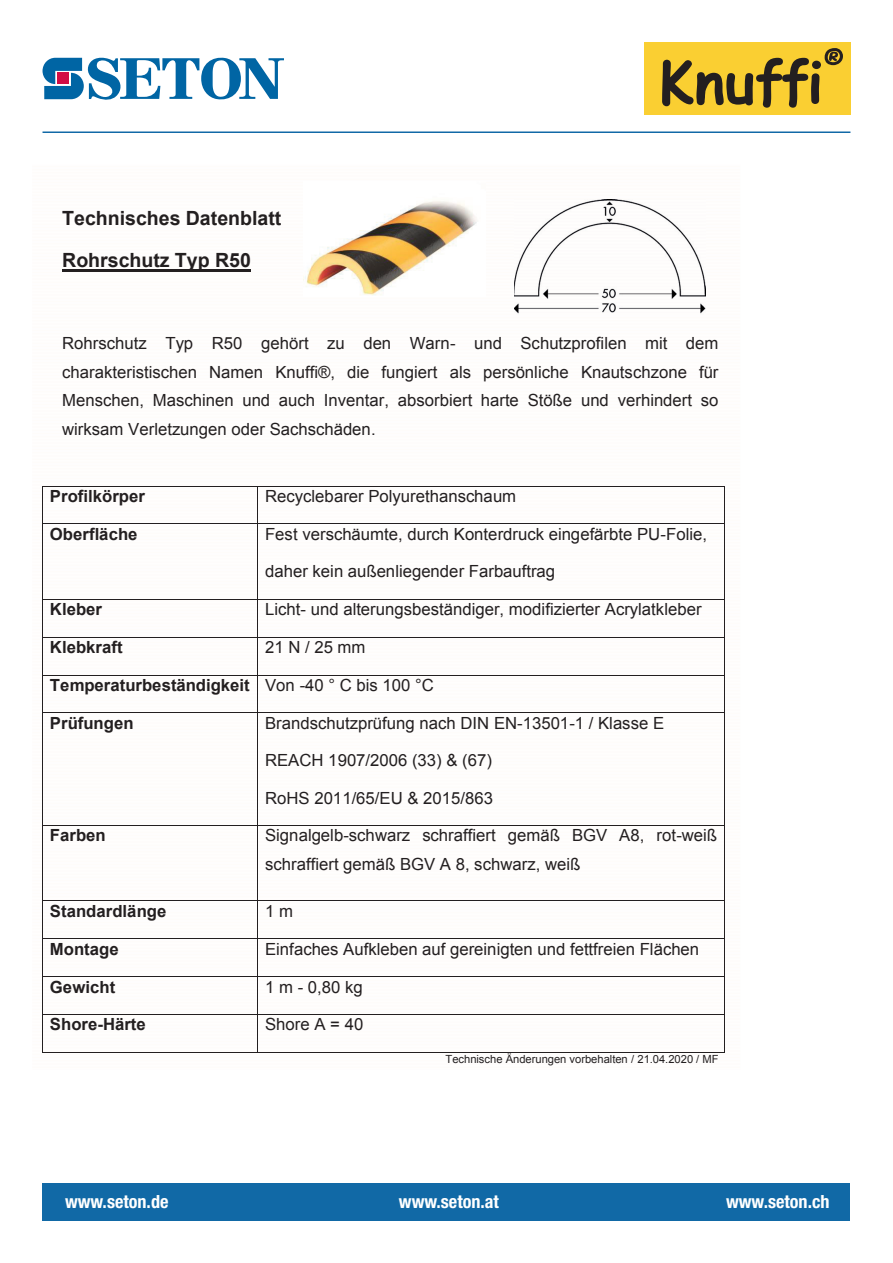
<style>
.page{position:relative;width:893px;height:1263px;background:#fff}
.page>*{position:absolute;margin:0;border:0;box-sizing:border-box;transform-origin:0 0}
.t1{font:700 19.65px/42.2px "Arial";color:#231f20}
.t2{font:700 condensed 18.15px "Helvetica Neue LT Pro";color:#fff}
.t3{font:16.8px/29px "Arial";color:#231f20;text-align:justify}
.t4{font:700 16.8px "Arial";color:#231f20}
.t5{font:11.25px "Arial";letter-spacing:-.005em;color:#231f20}
.s1{font-weight:400}
</style>
<div class="page">
<svg style="left:43px;top:58px;width:241px;height:42px"></svg>
<hr style="left:43px;top:131px;width:807px;height:2px;background:#1169a7">
<div style="left:644px;top:43px;width:206px;height:72px;background:#facf32"></div>
<svg style="left:662px;top:48px;width:181px;height:60px"></svg>
<img style="left:305px;top:201px;width:172px;height:94px">
<img style="left:514px;top:200px;width:191px;height:114px">
<hr style="left:62px;top:269px;width:189px;height:2px;background:#231f20">
<hr style="left:43px;top:486px;width:214px;height:1px;background:#231f20">
<hr style="left:258px;top:486px;width:466px;height:1px;background:#231f20">
<hr style="left:42px;top:486px;width:1px;height:38px;background:#231f20">
<hr style="left:257px;top:486px;width:1px;height:38px;background:#231f20">
<hr style="left:724px;top:486px;width:1px;height:38px;background:#231f20">
<hr style="left:43px;top:524px;width:214px;height:1px;background:#231f20">
<hr style="left:258px;top:524px;width:466px;height:1px;background:#231f20">
<hr style="left:42px;top:524px;width:1px;height:75px;background:#231f20">
<hr style="left:257px;top:524px;width:1px;height:75px;background:#231f20">
<hr style="left:724px;top:524px;width:1px;height:75px;background:#231f20">
<hr style="left:43px;top:599px;width:214px;height:1px;background:#231f20">
<hr style="left:258px;top:599px;width:466px;height:1px;background:#231f20">
<hr style="left:42px;top:599px;width:1px;height:38px;background:#231f20">
<hr style="left:257px;top:599px;width:1px;height:38px;background:#231f20">
<hr style="left:724px;top:599px;width:1px;height:38px;background:#231f20">
<hr style="left:43px;top:637px;width:214px;height:1px;background:#231f20">
<hr style="left:258px;top:637px;width:466px;height:1px;background:#231f20">
<hr style="left:42px;top:637px;width:1px;height:38px;background:#231f20">
<hr style="left:257px;top:637px;width:1px;height:38px;background:#231f20">
<hr style="left:724px;top:637px;width:1px;height:38px;background:#231f20">
<hr style="left:43px;top:675px;width:214px;height:1px;background:#231f20">
<hr style="left:258px;top:675px;width:466px;height:1px;background:#231f20">
<hr style="left:42px;top:675px;width:1px;height:37px;background:#231f20">
<hr style="left:257px;top:675px;width:1px;height:37px;background:#231f20">
<hr style="left:724px;top:675px;width:1px;height:37px;background:#231f20">
<hr style="left:43px;top:712px;width:214px;height:1px;background:#231f20">
<hr style="left:258px;top:712px;width:466px;height:1px;background:#231f20">
<hr style="left:42px;top:713px;width:1px;height:112px;background:#231f20">
<hr style="left:257px;top:713px;width:1px;height:112px;background:#231f20">
<hr style="left:724px;top:713px;width:1px;height:112px;background:#231f20">
<hr style="left:43px;top:825px;width:214px;height:1px;background:#231f20">
<hr style="left:258px;top:825px;width:466px;height:1px;background:#231f20">
<hr style="left:42px;top:826px;width:1px;height:74px;background:#231f20">
<hr style="left:257px;top:826px;width:1px;height:74px;background:#231f20">
<hr style="left:724px;top:826px;width:1px;height:74px;background:#231f20">
<hr style="left:43px;top:900px;width:214px;height:1px;background:#231f20">
<hr style="left:258px;top:900px;width:466px;height:1px;background:#231f20">
<hr style="left:42px;top:901px;width:1px;height:37px;background:#231f20">
<hr style="left:257px;top:901px;width:1px;height:37px;background:#231f20">
<hr style="left:724px;top:901px;width:1px;height:37px;background:#231f20">
<hr style="left:43px;top:938px;width:214px;height:1px;background:#231f20">
<hr style="left:258px;top:938px;width:466px;height:1px;background:#231f20">
<hr style="left:42px;top:939px;width:1px;height:37px;background:#231f20">
<hr style="left:257px;top:939px;width:1px;height:37px;background:#231f20">
<hr style="left:724px;top:939px;width:1px;height:37px;background:#231f20">
<hr style="left:43px;top:976px;width:214px;height:1px;background:#231f20">
<hr style="left:258px;top:976px;width:466px;height:1px;background:#231f20">
<hr style="left:42px;top:977px;width:1px;height:37px;background:#231f20">
<hr style="left:257px;top:977px;width:1px;height:37px;background:#231f20">
<hr style="left:724px;top:977px;width:1px;height:37px;background:#231f20">
<hr style="left:43px;top:1014px;width:214px;height:1px;background:#231f20">
<hr style="left:258px;top:1014px;width:466px;height:1px;background:#231f20">
<hr style="left:42px;top:1015px;width:1px;height:37px;background:#231f20">
<hr style="left:43px;top:1052px;width:214px;height:1px;background:#231f20">
<hr style="left:257px;top:1015px;width:1px;height:37px;background:#231f20">
<hr style="left:258px;top:1052px;width:466px;height:1px;background:#231f20">
<hr style="left:724px;top:1015px;width:1px;height:37px;background:#231f20">
<div style="left:43px;top:1183px;width:807px;height:37px;background:#1169a6"></div>
<p class="t1" style="left:62px;top:198px;width:221px">Technisches Datenblatt<br>Rohrschutz Typ R50</p>
<p class="t3" style="left:62px;top:328px;width:658px">Rohrschutz Typ R50 gehört zu den Warn- und Schutzprofilen mit dem charakteristischen Namen Knuffi®, die fungiert als persönliche Knautschzone für Menschen, Maschinen und auch Inventar, absorbiert harte Stöße und verhindert so wirksam Verletzungen oder Sachschäden.</p>
<p class="t4" style="left:50px;top:485px;width:96px">Profilkörper</p>
<p class="t3" style="left:265px;top:482px;width:253px">Recyclebarer Polyurethanschaum</p>
<p class="t4" style="left:50px;top:523px;width:89px">Oberfläche</p>
<p class="t3" style="left:265px;top:520px;width:443px">Fest verschäumte, durch Konterdruck eingefärbte PU-Folie,</p>
<p class="t3" style="left:265px;top:557px;width:292px">daher kein außenliegender Farbauftrag</p>
<p class="t4" style="left:50px;top:598px;width:54px">Kleber</p>
<p class="t3" style="left:265px;top:595px;width:438px">Licht- und alterungsbeständiger, modifizierter Acrylatkleber</p>
<p class="t4" style="left:50px;top:636px;width:74px">Klebkraft</p>
<p class="t3" style="left:265px;top:633px;width:102px">21 N / 25 mm</p>
<p class="t4" style="left:50px;top:674px;width:385px">Temperaturbeständigkeit <span class="s1">Von -40 ° C bis 100 °C</span></p>
<p class="t4" style="left:50px;top:712px;width:85px">Prüfungen</p>
<p class="t3" style="left:265px;top:709px;width:401px">Brandschutzprüfung nach DIN EN-13501-1 / Klasse E</p>
<p class="t3" style="left:265px;top:746px;width:228px">REACH 1907/2006 (33) &amp; (67)</p>
<p class="t3" style="left:265px;top:783px;width:229px">RoHS 2011/65/EU &amp; 2015/863</p>
<p class="t4" style="left:50px;top:824px;width:57px">Farben</p>
<p class="t3" style="left:265px;top:821px;width:454px">Signalgelb-schwarz schraffiert gemäß BGV A8, rot-weiß schraffiert gemäß BGV A 8, schwarz, weiß</p>
<p class="t4" style="left:50px;top:900px;width:118px">Standardlänge</p>
<p class="t3" style="left:265px;top:896px;width:29px">1 m</p>
<p class="t4" style="left:50px;top:937px;width:70px">Montage</p>
<p class="t3" style="left:265px;top:934px;width:436px">Einfaches Aufkleben auf gereinigten und fettfreien Flächen</p>
<p class="t4" style="left:50px;top:975px;width:67px">Gewicht</p>
<p class="t3" style="left:265px;top:972px;width:99px">1 m - 0,80 kg</p>
<p class="t4" style="left:50px;top:1013px;width:97px">Shore-Härte</p>
<p class="t3" style="left:265px;top:1010px;width:100px">Shore A = 40</p>
<p class="t5" style="left:445px;top:1052px;width:275px">Technische Änderungen vorbehalten / 21.04.2020 / MF</p>
<p class="t2" style="left:65px;top:1190px;width:105px">www.seton.de</p>
<p class="t2" style="left:399px;top:1190px;width:102px">www.seton.at</p>
<p class="t2" style="left:726px;top:1190px;width:105px">www.seton.ch</p>
</div>
